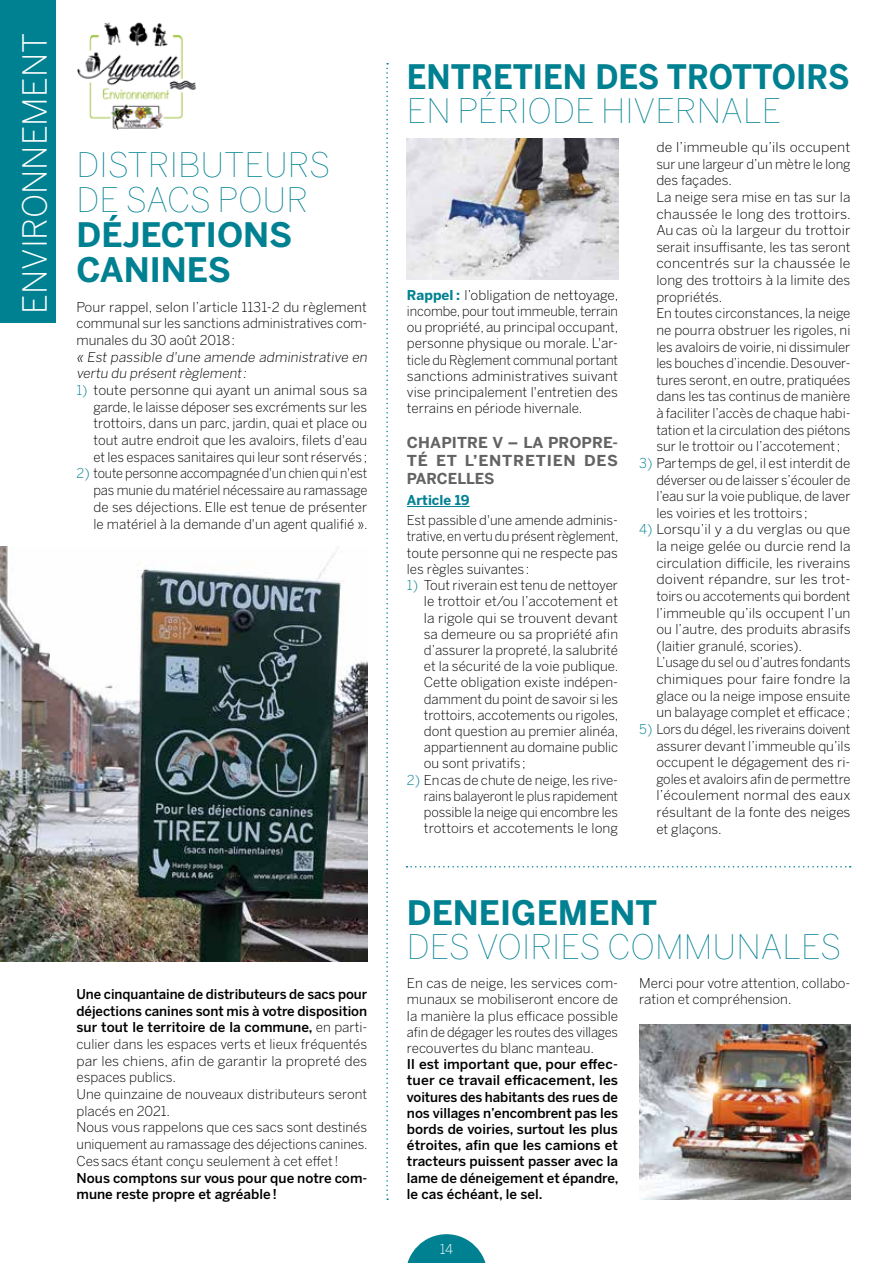
<style>
.page{position:relative;width:893px;height:1263px;background:#fff}
.page>*{position:absolute;margin:0;border:0;box-sizing:border-box;transform-origin:0 0}
.t1{font:100 33.45px/35px "Benton Sans";color:#008192}
.t2{font:700 33.45px/35px "Benton Sans";color:#008192}
.t3{font:700 33.45px "Benton Sans";color:#008192;scale:.93 1}
.t4{font:300 33px "Benton Sans";color:#fff}
.t5{font:700 15px/18px "Benton Sans";letter-spacing:.01em;color:#646363;text-align:justify}
.t6{font:300 13.5px/16.2px "Benton Sans";color:#000;text-align:justify}
.t7{font:300 13.5px/16.6px "Benton Sans";color:#000;scale:1.05 1}
.t8{font:300 13.5px/16.6px "Benton Sans";color:#000;scale:1.04 1}
.t9{font:500 13.5px/16.2px "Benton Sans";color:#000}
.t10{font:300 13.5px/16.6px "Benton Sans";color:#000;text-align:justify;scale:.95 1}
.t11{font:700 13.5px "Benton Sans";color:#008192}
.t12{font:300 13.5px "Benton Sans";color:#fff}
.s1{color:#008192}
.s2{font-weight:500}
.s3{font-weight:700;color:#008192}
</style>
<div class="page">
<svg style="left:407px;top:1234px;width:79px;height:29px"></svg>
<svg style="left:386px;top:63px;width:2px;height:1137px"></svg>
<hr style="left:407px;top:506px;width:63px;height:1px;background:#008192">
<img style="left:407px;top:139px;width:211px;height:140px">
<div style="left:0;top:0;width:55px;height:322px;background:#008192"></div>
<img style="left:77px;top:22px;width:119px;height:108px">
<img style="left:0;top:546px;width:367px;height:415px">
<img style="left:639px;top:1025px;width:211px;height:174px">
<svg style="left:406px;top:866px;width:445px;height:1px"></svg>
<h2 class="t4" style="left:15px;top:314px;width:282px;rotate:-90deg">ENVIRONNEMENT</h2>
<h2 class="t4" style="left:15px;top:291px;width:147px;rotate:-90deg">RUBRIQU</h2>
<h1 class="t1" style="left:77px;top:147px;width:255px">DISTRIBUTEURS<br>DE SACS POUR</h1>
<h1 class="t2" style="left:77px;top:217px;width:217px">DÉJECTIONS<br>CANINES</h1>
<p class="t6" style="left:77px;top:298px;width:294px;line-height:16.6px;text-align:left">Pour rappel, selon l’article 1131-2 du règlement communal sur les sanctions administratives com&shy;munales du 30 août 2018 :<br>« Est passible d'une amende administrative en vertu du présent règlement :</p>
<p class="t6" style="left:94px;top:382px;width:275px;line-height:16.6px;text-indent:-17px"><span class="s1">1)</span> toute personne qui ayant un animal sous sa garde, le laisse déposer ses excréments sur les trottoirs, dans un parc, jardin, quai et place ou tout autre endroit que les avaloirs, filets d'eau et les espaces sanitaires qui leur sont réservés;</p>
<p class="t10" style="left:94px;top:465px;width:290px;text-indent:-17px"><span class="s1">2)</span> toute personne accompagnée d'un chien qui n'est pas munie du matériel nécessaire au ramassage de ses déjections. Elle est tenue de présenter le matériel à la demande d'un agent qualifié ».</p>
<p class="t6" style="left:77px;top:985px;width:292px;line-height:16.6px;text-align:left"><span class="s2">Une cinquantaine de distributeurs de sacs pour déjections canines sont mis à votre disposition sur tout le territoire de la commune,</span> en parti&shy;culier dans les espaces verts et lieux fréquentés par les chiens, afin de garantir la propreté des espaces publics.<br>Une quinzaine de nouveaux distributeurs seront placés en 2021.<br>Nous vous rappelons que ces sacs sont destinés uniquement au ramassage des déjections canines.<br>Ces sacs étant conçu seulement à cet effet!</p>
<p class="t9" style="left:77px;top:1169px;width:292px;line-height:16.6px">Nous comptons sur vous pour que notre com&shy;mune reste propre et agréable!</p>
<h1 class="t3" style="left:407px;top:56px;width:477px">ENTRETIEN DES TROTTOIRS</h1>
<h1 class="t1" style="left:407px;top:93px;width:376px">EN PÉRIODE HIVERNALE</h1>
<p class="t6" style="left:407px;top:287px;width:213px"><span class="s3">Rappel :</span> l’obligation de nettoyage, incombe, pour tout immeuble, terrain ou propriété, au principal occupant, personne physique ou morale. L'ar&shy;ticle du Règlement communal portant sanctions administratives suivant vise principalement l'entretien des terrains en période hivernale.</p>
<p class="t5" style="left:407px;top:434px;width:213px">CHAPITRE V – LA PROPRE-TÉ ET L’ENTRETIEN DES PARCELLES</p>
<p class="t11" style="left:407px;top:492px;width:64px">Article 19</p>
<p class="t6" style="left:407px;top:512px;width:213px">Est passible d'une amende adminis&shy;trative, en vertu du présent règlement, toute personne qui ne respecte pas les règles suivantes :</p>
<p class="t6" style="left:424px;top:577px;width:196px;text-indent:-17px"><span class="s1">1)</span> Tout riverain est tenu de nettoyer le trottoir et/ou l’accotement et la rigole qui se trouvent devant sa demeure ou sa propriété afin d’assurer la propreté, la salubrité et la sécurité de la voie publique.<br>Cette obligation existe indépen&shy;damment du point de savoir si les trottoirs, accotements ou rigoles, dont question au premier alinéa, appartiennent au domaine public ou sont privatifs ;</p>
<p class="t6" style="left:424px;top:771px;width:196px;text-indent:-17px"><span class="s1">2)</span> En cas de chute de neige, les rive&shy;rains balayeront le plus rapidement possible la neige qui encombre les trottoirs et accotements le long</p>
<p class="t7" style="left:656px;top:139px;width:187px">de l’immeuble qu’ils occupent sur une largeur d’un mètre le long des façades.<br>La neige sera mise en tas sur la chaussée le long des trottoirs.<br>Au cas où la largeur du trottoir serait insuffisante, les tas seront concentrés sur la chaussée le long des trottoirs à la limite des propriétés.<br>En toutes circonstances, la neige ne pourra obstruer les rigoles, ni les avaloirs de voirie, ni dissimuler les bouches d’incendie. Des ouver&shy;tures seront, en outre, pratiquées dans les tas continus de manière à faciliter l’accès de chaque habi&shy;tation et la circulation des piétons sur le trottoir ou l’accotement;</p>
<p class="t6" style="left:656px;top:454px;width:196px;line-height:16.6px;text-indent:-17px"><span class="s1">3)</span> Par temps de gel, il est interdit de déverser ou de laisser s’écouler de l’eau sur la voie publique, de laver les voiries et les trottoirs ;</p>
<p class="t8" style="left:656px;top:521px;width:188px;text-indent:-17px"><span class="s1">4)</span> Lorsqu’il y a du verglas ou que la neige gelée ou durcie rend la circulation difficile, les riverains doivent répandre, sur les trot&shy;toirs ou accotements qui bordent l’immeuble qu’ils occupent l’un ou l’autre, des produits abrasifs (laitier granulé, scories).<br>L’usage du sel ou d’autres fondants chimiques pour faire fondre la glace ou la neige impose ensuite un balayage complet et efficace;</p>
<p class="t6" style="left:656px;top:720px;width:196px;line-height:16.6px;text-indent:-17px"><span class="s1">5)</span> Lors du dégel, les riverains doivent assurer devant l’immeuble qu’ils occupent le dégagement des ri&shy;goles et avaloirs afin de permettre l’écoulement normal des eaux résultant de la fonte des neiges et glaçons.</p>
<h1 class="t2" style="left:407px;top:894px;width:252px">DENEIGEMENT</h1>
<h1 class="t1" style="left:407px;top:929px;width:436px">DES VOIRIES COMMUNALES</h1>
<p class="t6" style="left:407px;top:975px;width:213px">En cas de neige, les services com&shy;munaux se mobiliseront encore de la manière la plus efficace possible afin de dégager les routes des villages recouvertes du blanc manteau.</p>
<p class="t9" style="left:407px;top:1056px;width:213px;text-align:justify">Il est important que, pour effec&shy;tuer ce travail efficacement, les voitures des habitants des rues de nos villages n’encombrent pas les bords de voiries, surtout les plus étroites, afin que les camions et tracteurs puissent passer avec la lame de déneigement et épandre, le cas échéant, le sel.</p>
<p class="t6" style="left:639px;top:975px;width:213px">Merci pour votre attention, collabo&shy;ration et compréhension.</p>
<p class="t12" style="left:440px;top:1241px;width:15px">14</p>
</div>
